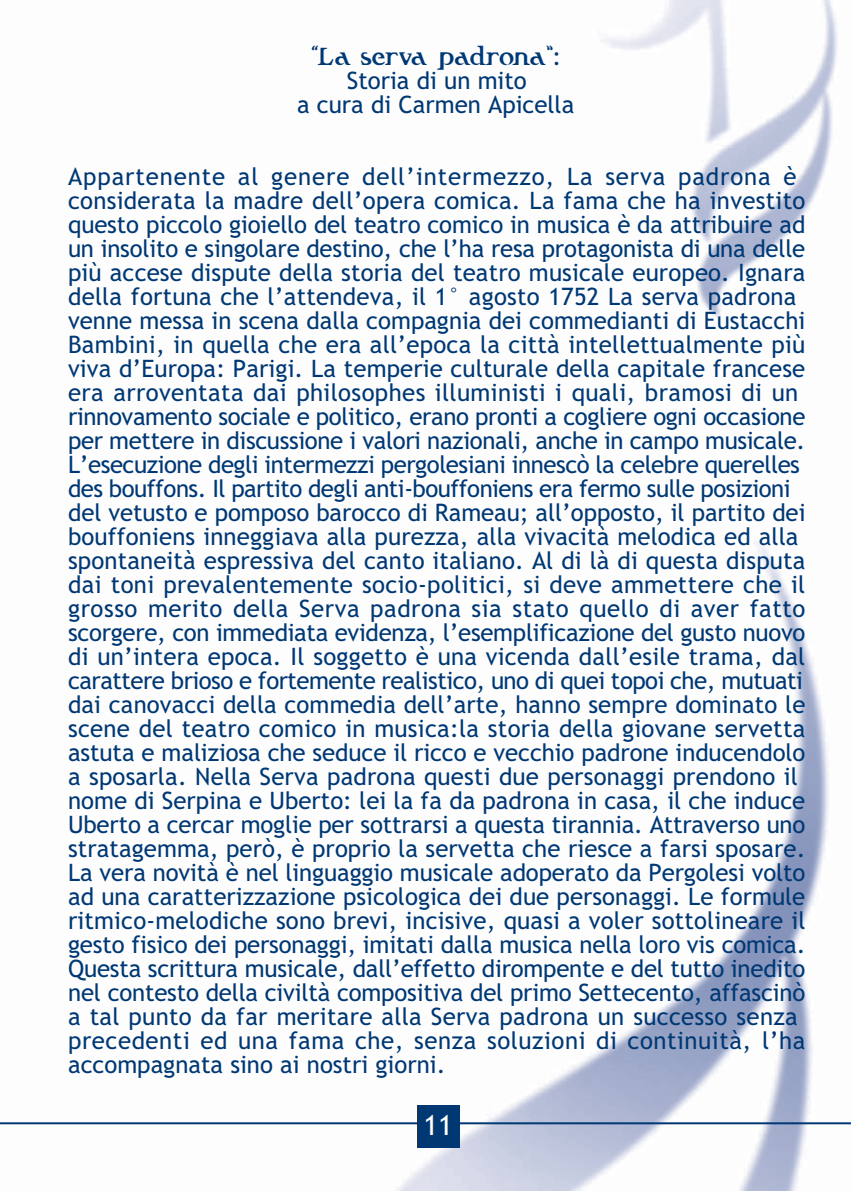
<style>
.page{position:relative;width:851px;height:1191px;background:#fff}
.page>*{position:absolute;margin:0;border:0;box-sizing:border-box;transform-origin:0 0}
.t1{font:28px "Trebuchet MS";color:#fff}
.t2{font:24px/24px "Trebuchet MS";color:#003874;text-align:center}
.t3{font:700 24px "Fandango";letter-spacing:-.015em;color:#003874}
.s1{font-family:"Trebuchet MS";font-weight:400}
</style>
<div class="page">
<img style="left:0;top:0;width:850px;height:1191px">
<div style="left:416px;top:1105px;width:43px;height:42px;background:#003874"></div>
<hr style="left:0;top:1122px;width:850px;height:2px;background:#003874">
<p class="t3" style="left:312px;top:45px;width:250px">“La serva padrona”<span class="s1">:</span></p>
<p class="t2" style="left:297px;top:70px;width:279px">Storia di un mito<br>a cura di Carmen Apicella</p>
<p class="t2" style="left:68px;top:166px;width:738px;text-align:left">Appartenente al genere dell’intermezzo, La serva padrona è considerata la madre dell’opera comica. La fama che ha investito questo piccolo gioiello del teatro comico in musica è da attribuire ad un insolito e singolare destino, che l’ha resa protagonista di una delle più accese dispute della storia del teatro musicale europeo. Ignara della fortuna che l’attendeva, il 1° agosto 1752 La serva padrona venne messa in scena dalla compagnia dei commedianti di Eustacchi Bambini, in quella che era all’epoca la città intellettualmente più viva d’Europa: Parigi. La temperie culturale della capitale francese era arroventata dai philosophes illuministi i quali, bramosi di un rinnovamento sociale e politico, erano pronti a cogliere ogni occasione per mettere in discussione i valori nazionali, anche in campo musicale.<br>L’esecuzione degli intermezzi pergolesiani innescò la celebre querelles des bouffons. Il partito degli anti-bouffoniens era fermo sulle posizioni del vetusto e pomposo barocco di Rameau; all’opposto, il partito dei bouffoniens inneggiava alla purezza, alla vivacità melodica ed alla spontaneità espressiva del canto italiano. Al di là di questa disputa dai toni prevalentemente socio-politici, si deve ammettere che il grosso merito della Serva padrona sia stato quello di aver fatto scorgere, con immediata evidenza, l’esemplificazione del gusto nuovo di un’intera epoca. Il soggetto è una vicenda dall’esile trama, dal carattere brioso e fortemente realistico, uno di quei topoi che, mutuati dai canovacci della commedia dell’arte, hanno sempre dominato le scene del teatro comico in musica:la storia della giovane servetta astuta e maliziosa che seduce il ricco e vecchio padrone inducendolo a sposarla. Nella Serva padrona questi due personaggi prendono il nome di Serpina e Uberto: lei la fa da padrona in casa, il che induce Uberto a cercar moglie per sottrarsi a questa tirannia. Attraverso uno stratagemma, però, è proprio la servetta che riesce a farsi sposare.<br>La vera novità è nel linguaggio musicale adoperato da Pergolesi volto ad una caratterizzazione psicologica dei due personaggi. Le formule ritmico-melodiche sono brevi, incisive, quasi a voler sottolineare il gesto fisico dei personaggi, imitati dalla musica nella loro vis comica.<br>Questa scrittura musicale, dall’effetto dirompente e del tutto inedito nel contesto della civiltà compositiva del primo Settecento, affascinò a tal punto da far meritare alla Serva padrona un successo senza precedenti ed una fama che, senza soluzioni di continuità, l’ha accompagnata sino ai nostri giorni.</p>
<p class="t1" style="left:423px;top:1114px;width:31px">11</p>
</div>
